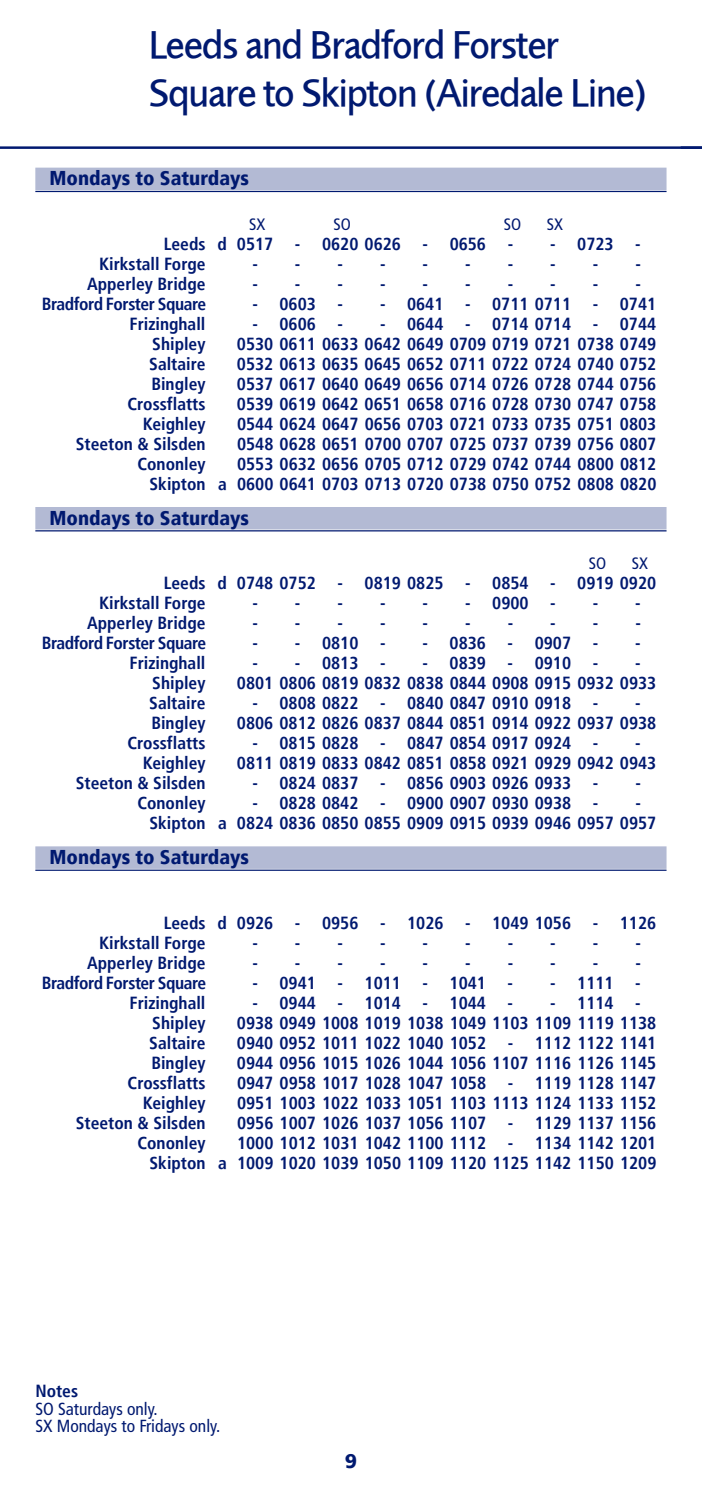
<style>
.page{position:relative;width:702px;height:1489px;background:#fff}
.page>*{position:absolute;margin:0;border:0;box-sizing:border-box;transform-origin:0 0}
.t1{font:500 40px/48px "Foundry Sans";letter-spacing:-.03em;color:#001970;scale:.96 1}
.t2{font:900 condensed 20px "Frutiger LT";color:#001970}
.t3{font:900 20px "Frutiger LT";color:#001970}
.t4{font:700 condensed 17.5px/20px "Frutiger LT";color:#001970}
.t5{font:700 condensed 17.5px "Frutiger LT";letter-spacing:-.03em;color:#001970}
.t6{font:condensed 17.5px/17.5px "Frutiger LT";color:#001970}
.t7{font:condensed 16.5px "Frutiger LT";color:#001970}
</style>
<div class="page">
<hr style="left:0;top:146px;width:702px;height:3px;background:#001970">
<div style="left:35px;top:168px;width:631px;height:22px;background:#b3bad4"></div>
<hr style="left:35px;top:191px;width:631px;height:1px;background:#001970">
<div style="left:35px;top:507px;width:631px;height:22px;background:#b3bad4"></div>
<hr style="left:35px;top:530px;width:631px;height:1px;background:#001970">
<div style="left:35px;top:846px;width:631px;height:22px;background:#b3bad4"></div>
<hr style="left:35px;top:869px;width:631px;height:1px;background:#001970">
<h1 class="t1" style="left:149px;top:20px;width:520px">Leeds and Bradford Forster<br>Square to Skipton (Airedale Line)</h1>
<p class="t2" style="left:49px;top:166px;width:201px">Mondays to Saturdays</p>
<p class="t7" style="left:249px;top:214px;width:18px">SX</p>
<p class="t7" style="left:333px;top:214px;width:19px">SO</p>
<p class="t7" style="left:503px;top:214px;width:19px">SO</p>
<p class="t7" style="left:547px;top:214px;width:18px">SX</p>
<p class="t4" style="left:164px;top:234px;width:351px">Leeds d 0517 - 0620 0626 - 0656 -</p>
<p class="t4" style="left:550px;top:234px;width:92px">- 0723 -</p>
<p class="t4" style="left:99px;top:254px;width:108px">Kirkstall Forge</p>
<p class="t4" style="left:252px;top:254px;width:50px">- -</p>
<p class="t4" style="left:337px;top:254px;width:50px">- -</p>
<p class="t4" style="left:422px;top:254px;width:50px">- -</p>
<p class="t4" style="left:507px;top:254px;width:50px">- -</p>
<p class="t4" style="left:592px;top:254px;width:50px">- -</p>
<p class="t4" style="left:87px;top:274px;width:120px">Apperley Bridge</p>
<p class="t4" style="left:252px;top:274px;width:50px">- -</p>
<p class="t4" style="left:337px;top:274px;width:50px">- -</p>
<p class="t4" style="left:422px;top:274px;width:50px">- -</p>
<p class="t4" style="left:507px;top:274px;width:50px">- -</p>
<p class="t4" style="left:592px;top:274px;width:50px">- -</p>
<p class="t5" style="left:42px;top:293px;width:166px">Bradford Forster Square</p>
<p class="t4" style="left:252px;top:294px;width:92px">- 0603 -</p>
<p class="t4" style="left:380px;top:294px;width:278px">- 0641 - 0711 0711 - 0741</p>
<p class="t4" style="left:129px;top:314px;width:77px">Frizinghall</p>
<p class="t4" style="left:252px;top:314px;width:92px">- 0606 -</p>
<p class="t4" style="left:380px;top:314px;width:278px">- 0644 - 0714 0714 - 0744</p>
<p class="t4" style="left:152px;top:334px;width:55px">Shipley</p>
<p class="t4" style="left:237px;top:334px;width:421px">0530 0611 0633 0642 0649 0709 0719 0721 0738 0749</p>
<p class="t4" style="left:149px;top:354px;width:58px">Saltaire</p>
<p class="t4" style="left:237px;top:354px;width:421px">0532 0613 0635 0645 0652 0711 0722 0724 0740 0752</p>
<p class="t4" style="left:151px;top:374px;width:56px">Bingley</p>
<p class="t4" style="left:237px;top:374px;width:421px">0537 0617 0640 0649 0656 0714 0726 0728 0744 0756</p>
<p class="t4" style="left:128px;top:394px;width:79px">Crossflatts</p>
<p class="t4" style="left:237px;top:394px;width:421px">0539 0619 0642 0651 0658 0716 0728 0730 0747 0758</p>
<p class="t4" style="left:143px;top:414px;width:64px">Keighley</p>
<p class="t4" style="left:237px;top:414px;width:421px">0544 0624 0647 0656 0703 0721 0733 0735 0751 0803</p>
<p class="t4" style="left:76px;top:434px;width:131px">Steeton &amp; Silsden</p>
<p class="t4" style="left:237px;top:434px;width:421px">0548 0628 0651 0700 0707 0725 0737 0739 0756 0807</p>
<p class="t4" style="left:137px;top:454px;width:70px">Cononley</p>
<p class="t4" style="left:149px;top:454px;width:508px;text-align:right">0553 0632 0656 0705 0712 0729 0742 0744 0800 0812<br>Skipton a 0600 0641 0703 0713 0720 0738 0750 0752 0808 0820</p>
<p class="t2" style="left:49px;top:505px;width:201px">Mondays to Saturdays</p>
<p class="t7" style="left:588px;top:554px;width:19px">SO</p>
<p class="t7" style="left:632px;top:554px;width:18px">SX</p>
<p class="t4" style="left:99px;top:573px;width:558px;text-indent:65px">Leeds d 0748 0752 - 0819 0825 - 0854 - 0919 0920<br>Kirkstall Forge</p>
<p class="t4" style="left:252px;top:593px;width:50px">- -</p>
<p class="t4" style="left:337px;top:593px;width:50px">- -</p>
<p class="t4" style="left:422px;top:593px;width:135px">- - 0900 -</p>
<p class="t4" style="left:592px;top:593px;width:50px">- -</p>
<p class="t4" style="left:87px;top:613px;width:120px">Apperley Bridge</p>
<p class="t4" style="left:252px;top:613px;width:50px">- -</p>
<p class="t4" style="left:337px;top:613px;width:50px">- -</p>
<p class="t4" style="left:422px;top:613px;width:50px">- -</p>
<p class="t4" style="left:507px;top:613px;width:50px">- -</p>
<p class="t4" style="left:592px;top:613px;width:50px">- -</p>
<p class="t5" style="left:42px;top:632px;width:166px">Bradford Forster Square</p>
<p class="t4" style="left:252px;top:633px;width:135px">- - 0810 -</p>
<p class="t4" style="left:422px;top:633px;width:177px">- 0836 - 0907 -</p>
<p class="t4" style="left:635px;top:633px;width:7px">-</p>
<p class="t4" style="left:129px;top:653px;width:77px">Frizinghall</p>
<p class="t4" style="left:252px;top:653px;width:135px">- - 0813 -</p>
<p class="t4" style="left:422px;top:653px;width:177px">- 0839 - 0910 -</p>
<p class="t4" style="left:635px;top:653px;width:7px">-</p>
<p class="t4" style="left:152px;top:673px;width:55px">Shipley</p>
<p class="t4" style="left:237px;top:673px;width:421px">0801 0806 0819 0832 0838 0844 0908 0915 0932 0933</p>
<p class="t4" style="left:149px;top:693px;width:58px">Saltaire</p>
<p class="t4" style="left:252px;top:693px;width:347px">- 0808 0822 - 0840 0847 0910 0918 -</p>
<p class="t4" style="left:635px;top:693px;width:7px">-</p>
<p class="t4" style="left:151px;top:713px;width:56px">Bingley</p>
<p class="t4" style="left:237px;top:713px;width:421px">0806 0812 0826 0837 0844 0851 0914 0922 0937 0938</p>
<p class="t4" style="left:127px;top:733px;width:79px">Crossflatts</p>
<p class="t4" style="left:252px;top:733px;width:347px">- 0815 0828 - 0847 0854 0917 0924 -</p>
<p class="t4" style="left:635px;top:733px;width:7px">-</p>
<p class="t4" style="left:143px;top:753px;width:64px">Keighley</p>
<p class="t4" style="left:237px;top:753px;width:421px">0811 0819 0833 0842 0851 0858 0921 0929 0942 0943</p>
<p class="t4" style="left:76px;top:773px;width:131px">Steeton &amp; Silsden</p>
<p class="t4" style="left:252px;top:773px;width:347px">- 0824 0837 - 0856 0903 0926 0933 -</p>
<p class="t4" style="left:635px;top:773px;width:7px">-</p>
<p class="t4" style="left:137px;top:793px;width:70px">Cononley</p>
<p class="t4" style="left:252px;top:793px;width:347px">- 0828 0842 - 0900 0907 0930 0938 -</p>
<p class="t4" style="left:149px;top:793px;width:508px;text-indent:486px">-<br>Skipton a 0824 0836 0850 0855 0909 0915 0939 0946 0957 0957</p>
<p class="t2" style="left:49px;top:844px;width:201px">Mondays to Saturdays</p>
<p class="t4" style="left:99px;top:912px;width:558px;text-indent:65px">Leeds d 0926 - 0956 - 1026 - 1049 1056 - 1126<br>Kirkstall Forge</p>
<p class="t4" style="left:252px;top:932px;width:50px">- -</p>
<p class="t4" style="left:337px;top:932px;width:50px">- -</p>
<p class="t4" style="left:422px;top:932px;width:50px">- -</p>
<p class="t4" style="left:507px;top:932px;width:50px">- -</p>
<p class="t4" style="left:592px;top:932px;width:50px">- -</p>
<p class="t4" style="left:87px;top:952px;width:120px">Apperley Bridge</p>
<p class="t4" style="left:252px;top:952px;width:50px">- -</p>
<p class="t4" style="left:337px;top:952px;width:50px">- -</p>
<p class="t4" style="left:422px;top:952px;width:50px">- -</p>
<p class="t4" style="left:507px;top:952px;width:50px">- -</p>
<p class="t4" style="left:592px;top:952px;width:50px">- -</p>
<p class="t5" style="left:42px;top:972px;width:166px">Bradford Forster Square</p>
<p class="t4" style="left:252px;top:972px;width:262px">- 0941 - 1011 - 1041 -</p>
<p class="t4" style="left:550px;top:972px;width:92px">- 1111 -</p>
<p class="t4" style="left:130px;top:992px;width:77px">Frizinghall</p>
<p class="t4" style="left:252px;top:992px;width:262px">- 0944 - 1014 - 1044 -</p>
<p class="t4" style="left:550px;top:992px;width:92px">- 1114 -</p>
<p class="t4" style="left:152px;top:1012px;width:55px">Shipley</p>
<p class="t4" style="left:237px;top:1012px;width:421px">0938 0949 1008 1019 1038 1049 1103 1109 1119 1138</p>
<p class="t4" style="left:149px;top:1032px;width:58px">Saltaire</p>
<p class="t4" style="left:237px;top:1032px;width:421px">0940 0952 1011 1022 1040 1052 - 1112 1122 1141</p>
<p class="t4" style="left:151px;top:1052px;width:56px">Bingley</p>
<p class="t4" style="left:237px;top:1052px;width:421px">0944 0956 1015 1026 1044 1056 1107 1116 1126 1145</p>
<p class="t4" style="left:128px;top:1072px;width:79px">Crossflatts</p>
<p class="t4" style="left:237px;top:1072px;width:421px">0947 0958 1017 1028 1047 1058 - 1119 1128 1147</p>
<p class="t4" style="left:143px;top:1092px;width:64px">Keighley</p>
<p class="t4" style="left:237px;top:1092px;width:421px">0951 1003 1022 1033 1051 1103 1113 1124 1133 1152</p>
<p class="t4" style="left:76px;top:1112px;width:131px">Steeton &amp; Silsden</p>
<p class="t4" style="left:237px;top:1112px;width:421px">0956 1007 1026 1037 1056 1107 - 1129 1137 1156</p>
<p class="t4" style="left:137px;top:1132px;width:70px">Cononley</p>
<p class="t4" style="left:149px;top:1132px;width:508px;text-align:right">1000 1012 1031 1042 1100 1112 - 1134 1142 1201<br>Skipton a 1009 1020 1039 1050 1109 1120 1125 1142 1150 1209</p>
<p class="t4" style="left:35px;top:1380px;width:44px">Notes</p>
<p class="t6" style="left:35px;top:1399px;width:186px">SO Saturdays only.<br>SX Mondays to Fridays only.</p>
<p class="t3" style="left:345px;top:1448px;width:14px">9</p>
</div>
